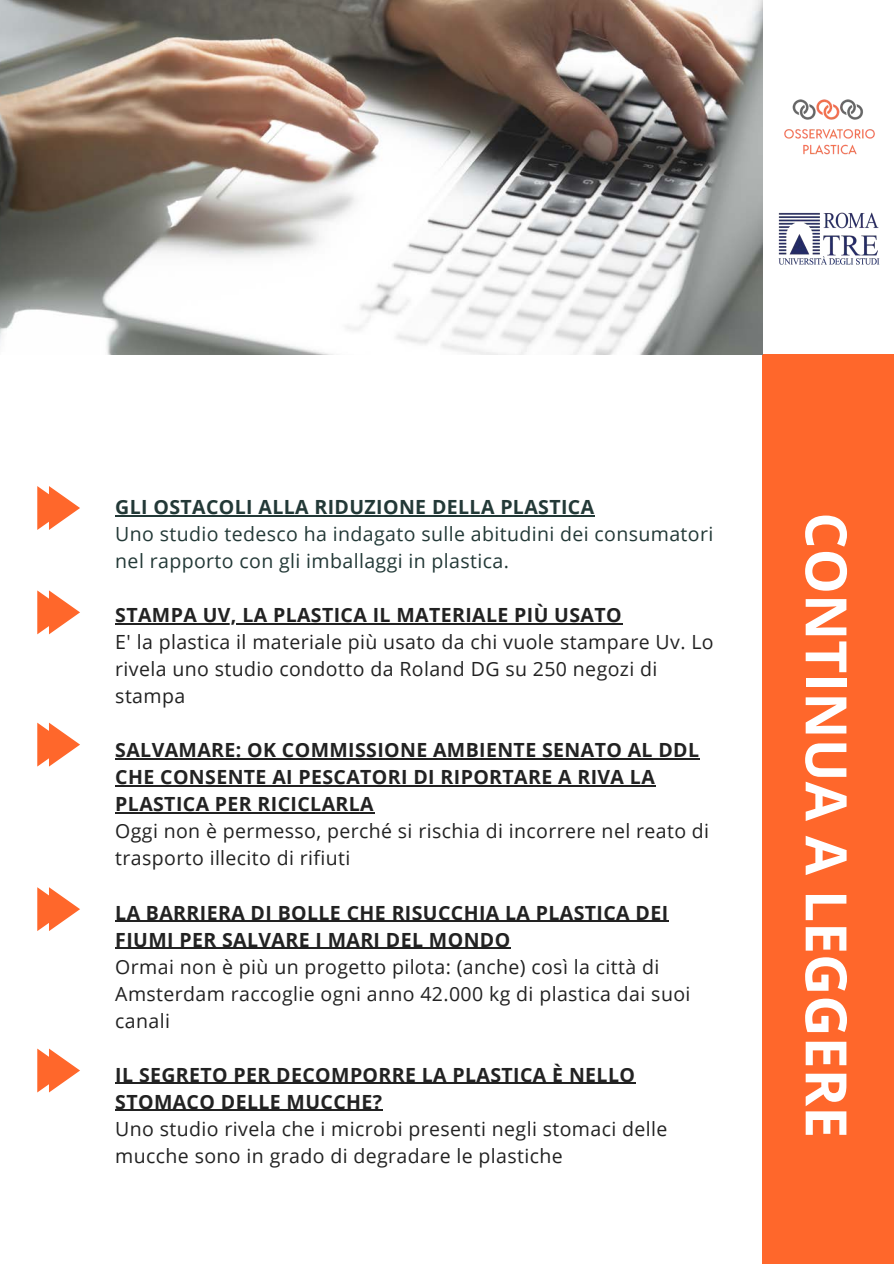
<style>
.page{position:relative;width:894px;height:1264px;background:#fff}
.page>*{position:absolute;margin:0;border:0;box-sizing:border-box;transform-origin:0 0}
.t1{font:700 57px "Open Sans";color:#fff}
.t2{font:19.5px/27px "Open Sans";letter-spacing:.02em;color:#222}
.t3{font:700 19.5px/27px "Open Sans";letter-spacing:.02em;color:#222}
.t4{font:19.5px/27px "Open Sans";letter-spacing:.02em;color:#233937}
.t5{font:700 19.5px "Open Sans";letter-spacing:.02em;color:#233937}
</style>
<div class="page">
<div style="left:762px;top:0;width:131px;height:1263px;background:#ff672b"></div>
<div style="left:755px;top:0;width:138px;height:353px;background:#fff"></div>
<img style="left:784px;top:99px;width:91px;height:56px">
<img style="left:778px;top:212px;width:102px;height:53px">
<hr style="left:115px;top:515px;width:480px;height:1px;background:#233937">
<hr style="left:115px;top:623px;width:507px;height:1px;background:#222">
<hr style="left:115px;top:758px;width:585px;height:1px;background:#222">
<hr style="left:115px;top:785px;width:540px;height:1px;background:#222">
<hr style="left:115px;top:812px;width:259px;height:1px;background:#222">
<hr style="left:115px;top:920px;width:554px;height:1px;background:#222">
<hr style="left:115px;top:947px;width:396px;height:1px;background:#222">
<hr style="left:115px;top:1082px;width:520px;height:1px;background:#222">
<hr style="left:115px;top:1109px;width:267px;height:2px;background:#222">
<svg style="left:37px;top:486px;width:43px;height:44px"></svg>
<svg style="left:37px;top:590px;width:43px;height:44px"></svg>
<svg style="left:37px;top:722px;width:43px;height:44px"></svg>
<svg style="left:37px;top:887px;width:43px;height:44px"></svg>
<svg style="left:37px;top:1048px;width:43px;height:44px"></svg>
<img style="left:0;top:0;width:761px;height:354px">
<p class="t5" style="left:115px;top:493px;width:480px">GLI OSTACOLI ALLA RIDUZIONE DELLA PLASTICA</p>
<p class="t4" style="left:115px;top:520px;width:599px">Uno studio tedesco ha indagato sulle abitudini dei consumatori nel rapporto con gli imballaggi in plastica.</p>
<p class="t3" style="left:115px;top:601px;width:507px">STAMPA UV, LA PLASTICA IL MATERIALE PIÙ USATO</p>
<p class="t2" style="left:115px;top:628px;width:599px">E' la plastica il materiale più usato da chi vuole stampare Uv. Lo rivela uno studio condotto da Roland DG su 250 negozi di stampa</p>
<p class="t3" style="left:115px;top:736px;width:585px">SALVAMARE: OK COMMISSIONE AMBIENTE SENATO AL DDL<br>CHE CONSENTE AI PESCATORI DI RIPORTARE A RIVA LA<br>PLASTICA PER RICICLARLA</p>
<p class="t2" style="left:115px;top:817px;width:595px">Oggi non è permesso, perché si rischia di incorrere nel reato di trasporto illecito di rifiuti</p>
<p class="t3" style="left:115px;top:898px;width:554px">LA BARRIERA DI BOLLE CHE RISUCCHIA LA PLASTICA DEI<br>FIUMI PER SALVARE I MARI DEL MONDO</p>
<p class="t2" style="left:115px;top:952px;width:576px">Ormai non è più un progetto pilota: (anche) così la città di<br>Amsterdam raccoglie ogni anno 42.000 kg di plastica dai suoi canali</p>
<p class="t3" style="left:115px;top:1060px;width:521px">IL SEGRETO PER DECOMPORRE LA PLASTICA È NELLO<br>STOMACO DELLE MUCCHE?</p>
<p class="t2" style="left:115px;top:1114px;width:553px">Uno studio rivela che i microbi presenti negli stomaci delle mucche sono in grado di degradare le plastiche</p>
<p class="t1" style="left:866px;top:512px;width:627px;rotate:90deg">CONTINUA A LEGGERE</p>
</div>
